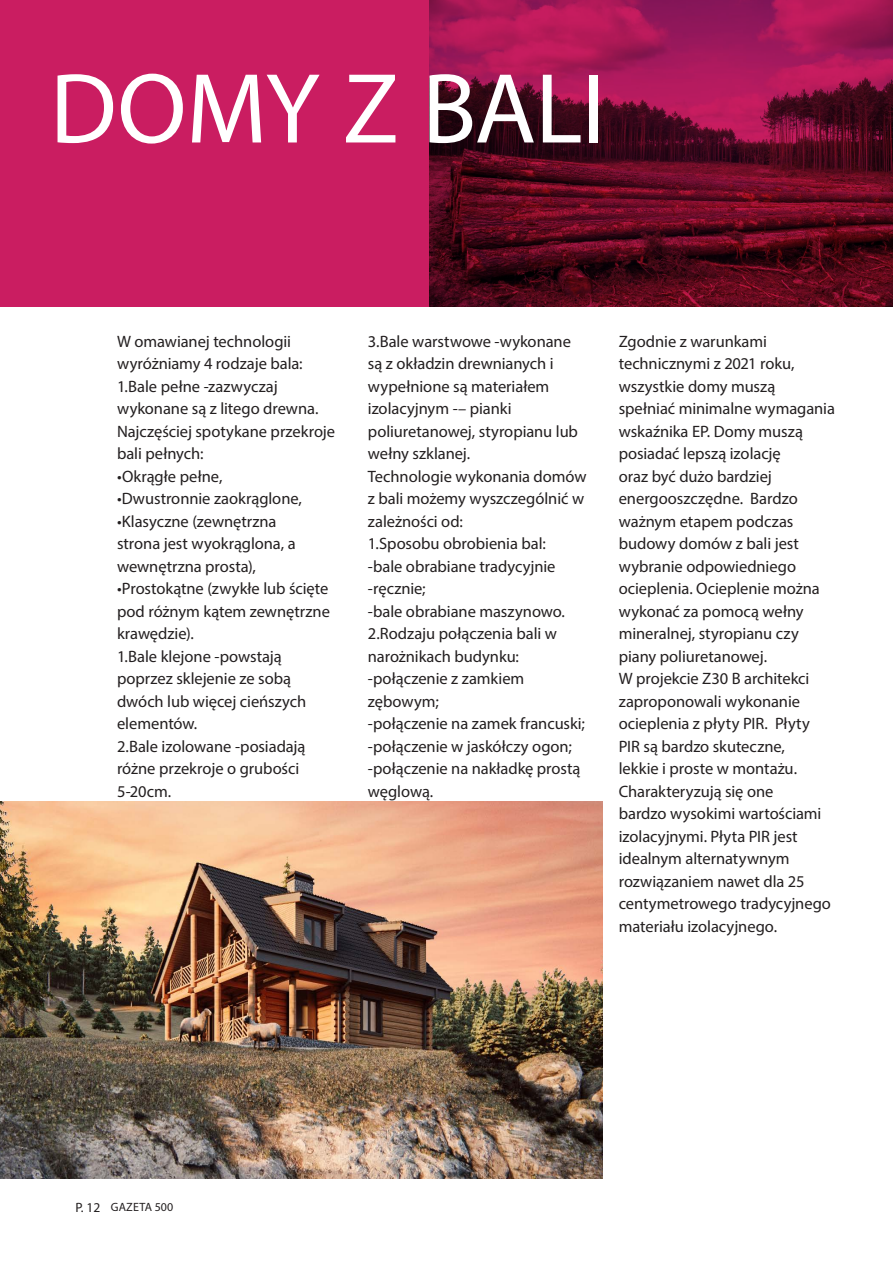
<style>
.page{position:relative;width:893px;height:1263px;background:#fff}
.page>*{position:absolute;margin:0;border:0;box-sizing:border-box;transform-origin:0 0}
.Headline_Main_Black{font:100.5px "Myriad Pro";letter-spacing:-.01em;color:#fff}
.Body_Text{font:16.5px/22.5px "Myriad Pro";letter-spacing:-.005em;color:#231f20}
.t1{font:12px "Myriad Pro";letter-spacing:.02em;color:#231f20}
.s1{font-size:13.5px}
</style>
<div class="page">
<svg style="left:0;top:0;width:893px;height:306px;background:#9a1547"></svg>
<img style="left:0;top:802px;width:603px;height:376px">
<p class="Headline_Main_Black" style="left:50px;top:47px;width:557px">DOMY Z BALI</p>
<p class="Body_Text" style="left:117px;top:329px;width:187px">W omawianej technologii wyróżniamy 4 rodzaje bala:</p>
<p class="Body_Text" style="left:117px;top:374px;width:220px">1.Bale pełne -zazwyczaj wykonane są z litego drewna.<br>Najczęściej spotykane przekroje bali pełnych:</p>
<p class="Body_Text" style="left:117px;top:464px;width:107px">•Okrągłe pełne,</p>
<p class="Body_Text" style="left:117px;top:487px;width:186px">•Dwustronnie zaokrąglone,</p>
<p class="Body_Text" style="left:117px;top:509px;width:180px">•Klasyczne (zewnętrzna strona jest wyokrąglona, a wewnętrzna prosta),</p>
<p class="Body_Text" style="left:117px;top:577px;width:214px;text-align:justify">•Prostokątne (zwykłe lub ścięte pod różnym kątem zewnętrzne krawędzie).</p>
<p class="Body_Text" style="left:117px;top:644px;width:191px">1.Bale klejone -powstają poprzez sklejenie ze sobą dwóch lub więcej cieńszych elementów.</p>
<p class="Body_Text" style="left:117px;top:734px;width:190px">2.Bale izolowane -posiadają różne przekroje o grubości<br>5-20cm.</p>
<p class="Body_Text" style="left:368px;top:329px;width:212px">3.Bale warstwowe -wykonane są z okładzin drewnianych i wypełnione są materiałem izolacyjnym -– pianki poliuretanowej, styropianu lub wełny szklanej.</p>
<p class="Body_Text" style="left:368px;top:464px;width:220px">Technologie wykonania domów z bali możemy wyszczególnić w zależności od:</p>
<p class="Body_Text" style="left:368px;top:532px;width:179px">1.Sposobu obrobienia bal:</p>
<p class="Body_Text" style="left:368px;top:554px;width:189px">-bale obrabiane tradycyjnie -ręcznie;</p>
<p class="Body_Text" style="left:368px;top:599px;width:199px">-bale obrabiane maszynowo.</p>
<p class="Body_Text" style="left:368px;top:622px;width:191px">2.Rodzaju połączenia bali w narożnikach budynku:</p>
<p class="Body_Text" style="left:368px;top:667px;width:158px">-połączenie z zamkiem zębowym;</p>
<p class="Body_Text" style="left:368px;top:712px;width:219px">-połączenie na zamek francuski;</p>
<p class="Body_Text" style="left:368px;top:734px;width:205px">-połączenie w jaskółczy ogon;</p>
<p class="Body_Text" style="left:368px;top:757px;width:214px">-połączenie na nakładkę prostą węglową.</p>
<p class="Body_Text" style="left:619px;top:329px;width:218px">Zgodnie z warunkami technicznymi z 2021 roku, wszystkie domy muszą spełniać minimalne wymagania wskaźnika EP. Domy muszą posiadać lepszą izolację<br>oraz być dużo bardziej energooszczędne. Bardzo ważnym etapem podczas budowy domów z bali jest wybranie odpowiedniego ocieplenia. Ocieplenie można wykonać za pomocą wełny mineralnej, styropianu czy piany poliuretanowej.</p>
<p class="Body_Text" style="left:619px;top:667px;width:214px">W projekcie Z30 B architekci zaproponowali wykonanie ocieplenia z płyty PIR. Płyty<br>PIR są bardzo skuteczne,<br>lekkie i proste w montażu.<br>Charakteryzują się one<br>bardzo wysokimi wartościami izolacyjnymi. Płyta PIR jest idealnym alternatywnym rozwiązaniem nawet dla 25 centymetrowego tradycyjnego materiału izolacyjnego.</p>
<p class="t1" style="left:76px;top:1199px;width:99px"><span class="s1">P. 12</span> GAZETA 500</p>
</div>
